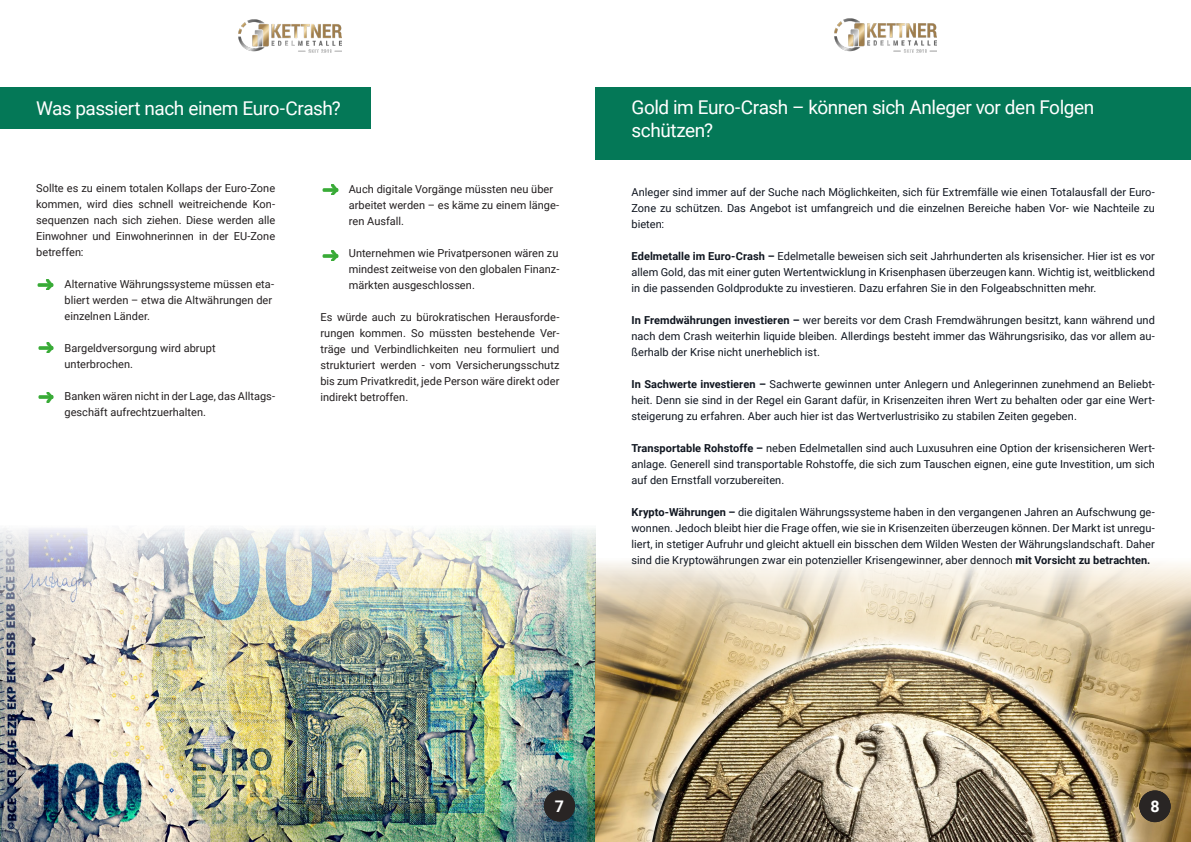
<style>
.page{position:relative;width:1191px;height:842px;background:#fff}
.page>*{position:absolute;margin:0;border:0;box-sizing:border-box;transform-origin:0 0}
.t1{font:19px/22.8px "Roboto";letter-spacing:-.025em;color:#fff}
.t2{font:700 16px "Roboto";color:#fff}
.t3{font:11px/16px "Roboto";color:#101620;text-align:justify}
.t4{font:11px/16px "Roboto";letter-spacing:.005em;color:#231f20;text-align:justify}
.s1{font-weight:700}
</style>
<div class="page">
<img style="left:239px;top:19px;width:102px;height:34px">
<img style="left:0;top:528px;width:595px;height:314px">
<div style="left:0;top:87px;width:371px;height:42px;background:#047857"></div>
<div style="left:544px;top:790px;width:31px;height:31px;background:#292524;border-radius:50%"></div>
<img style="left:595px;top:540px;width:596px;height:302px">
<img style="left:834px;top:19px;width:102px;height:34px">
<div style="left:595px;top:87px;width:596px;height:73px;background:#047857"></div>
<svg style="left:1139px;top:790px;width:31px;height:31px"></svg>
<div style="left:1139px;top:791px;width:31px;height:31px;background:#292524;border-radius:50%"></div>
<img style="left:37px;top:279px;width:17px;height:11px">
<img style="left:38px;top:342px;width:16px;height:11px">
<img style="left:38px;top:392px;width:16px;height:11px">
<img style="left:322px;top:184px;width:17px;height:11px">
<img style="left:322px;top:250px;width:17px;height:11px">
<p class="t1" style="left:36px;top:97px;width:306px">Was passiert nach einem Euro-Crash?</p>
<p class="t4" style="left:36px;top:180px;width:240px">Sollte es zu einem totalen Kollaps der Euro-Zone kommen, wird dies schnell weitreichende Kon&shy;sequenzen nach sich ziehen. Diese werden alle Einwohner und Einwohnerinnen in der EU-Zone betreffen:</p>
<p class="t4" style="left:64px;top:276px;width:211px">Alternative Währungssysteme müssen eta-</p>
<p class="t4" style="left:64px;top:292px;width:209px">bliert werden – etwa die Altwährungen der</p>
<p class="t4" style="left:64px;top:308px;width:87px">einzelnen Länder.</p>
<p class="t4" style="left:64px;top:340px;width:153px">Bargeldversorgung wird abrupt</p>
<p class="t4" style="left:64px;top:356px;width:70px">unterbrochen.</p>
<p class="t4" style="left:64px;top:388px;width:212px">Banken wären nicht in der Lage, das Alltags-</p>
<p class="t4" style="left:64px;top:404px;width:143px">geschäft aufrechtzuerhalten.</p>
<p class="t4" style="left:349px;top:180px;width:206px">Auch digitale Vorgänge müssten neu über</p>
<p class="t4" style="left:349px;top:196px;width:212px">arbeitet werden – es käme zu einem länge-</p>
<p class="t4" style="left:349px;top:212px;width:57px">ren Ausfall.</p>
<p class="t4" style="left:349px;top:244px;width:211px">Unternehmen wie Privatpersonen wären zu</p>
<p class="t4" style="left:349px;top:260px;width:212px">mindest zeitweise von den globalen Finanz-</p>
<p class="t4" style="left:349px;top:276px;width:128px">märkten ausgeschlossen.</p>
<p class="t4" style="left:320px;top:308px;width:240px">Es würde auch zu bürokratischen Herausforde&shy;rungen kommen. So müssten bestehende Ver&shy;träge und Verbindlichkeiten neu formuliert und strukturiert werden - vom Versicherungsschutz bis zum Privatkredit, jede Person wäre direkt oder indirekt betroffen.</p>
<p class="t1" style="left:631px;top:95px;width:464px">Gold im Euro-Crash – können sich Anleger vor den Folgen schützen?</p>
<p class="t3" style="left:631px;top:184px;width:525px">Anleger sind immer auf der Suche nach Möglichkeiten, sich für Extremfälle wie einen Totalausfall der Euro-Zone zu schützen. Das Angebot ist umfangreich und die einzelnen Bereiche haben Vor- wie Nachteile zu bieten:</p>
<p class="t3" style="left:631px;top:248px;width:525px"><span class="s1">Edelmetalle im Euro-Crash –</span> Edelmetalle beweisen sich seit Jahrhunderten als krisensicher. Hier ist es vor allem Gold, das mit einer guten Wertentwicklung in Krisenphasen überzeugen kann. Wichtig ist, weitblickend in die passenden Goldprodukte zu investieren. Dazu erfahren Sie in den Folgeabschnitten mehr.</p>
<p class="t3" style="left:631px;top:312px;width:525px"><span class="s1">In Fremdwährungen investieren –</span> wer bereits vor dem Crash Fremdwährungen besitzt, kann während und nach dem Crash weiterhin liquide bleiben. Allerdings besteht immer das Währungsrisiko, das vor allem au&shy;ßerhalb der Krise nicht unerheblich ist.</p>
<p class="t3" style="left:631px;top:376px;width:525px"><span class="s1">In Sachwerte investieren –</span> Sachwerte gewinnen unter Anlegern und Anlegerinnen zunehmend an Beliebt&shy;heit. Denn sie sind in der Regel ein Garant dafür, in Krisenzeiten ihren Wert zu behalten oder gar eine Wert&shy;steigerung zu erfahren. Aber auch hier ist das Wertverlustrisiko zu stabilen Zeiten gegeben.</p>
<p class="t3" style="left:631px;top:440px;width:525px"><span class="s1">Transportable Rohstoffe –</span> neben Edelmetallen sind auch Luxusuhren eine Option der krisensicheren Wert&shy;anlage. Generell sind transportable Rohstoffe, die sich zum Tauschen eignen, eine gute Investition, um sich auf den Ernstfall vorzubereiten.</p>
<p class="t3" style="left:631px;top:504px;width:525px"><span class="s1">Krypto-Währungen –</span> die digitalen Währungssysteme haben in den vergangenen Jahren an Aufschwung ge&shy;wonnen. Jedoch bleibt hier die Frage offen, wie sie in Krisenzeiten überzeugen können. Der Markt ist unregu&shy;liert, in stetiger Aufruhr und gleicht aktuell ein bisschen dem Wilden Westen der Währungslandschaft. Daher sind die Kryptowährungen zwar ein potenzieller Krisengewinner, aber dennoch <span class="s1">mit Vorsicht zu betrachten.</span></p>
<p class="t2" style="left:555px;top:795px;width:11px">7</p>
<p class="t2" style="left:1150px;top:794px;width:11px">8</p>
</div>
